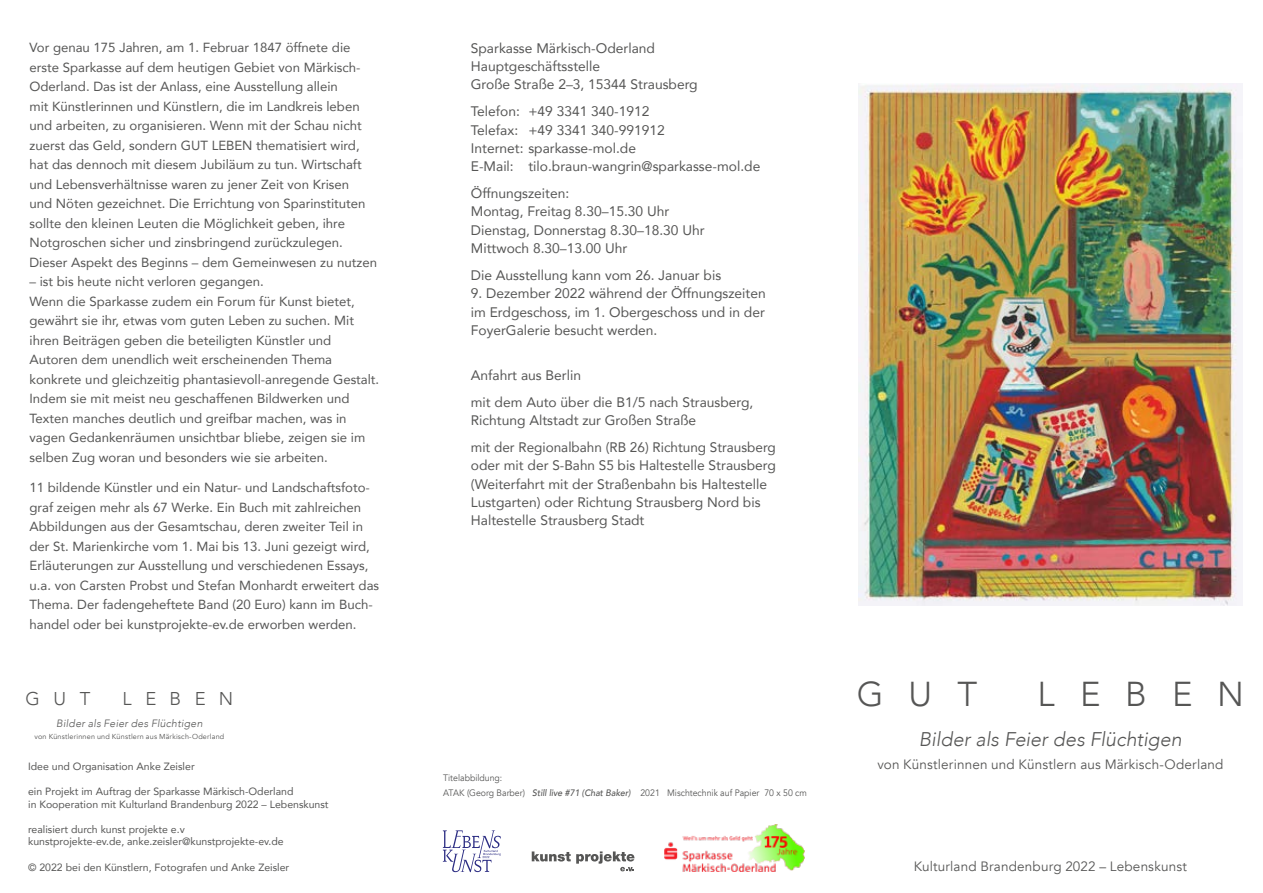
<style>
.page{position:relative;width:1263px;height:893px;background:#fff}
.page>*{position:absolute;margin:0;border:0;box-sizing:border-box;transform-origin:0 0}
.t1{font:300 34.5px "Avenir";letter-spacing:.725em;color:#565655}
.t2{font:italic 300 19.8px "Avenir";letter-spacing:-.005em;color:#565655}
.t3{font:300 18.45px "Avenir";letter-spacing:.73em;color:#565655}
.t4{font:13.8px/18.3px "Avenir";color:#565655}
.t5{font:13.5px "Avenir";letter-spacing:.01em;color:#565655}
.t6{font:13.2px/19.5px "Avenir";color:#565655}
.t7{font:italic 300 10.65px "Avenir";letter-spacing:.02em;color:#565655}
.t8{font:10.5px/12.6px "Avenir";color:#565655}
.t9{font:9.3px/15.3px "Avenir";color:#565655;scale:.94 1}
.t10{font:7.2px "Avenir";letter-spacing:.025em;color:#565655}
.s1{font-weight:500;font-style:italic}
</style>
<div class="page">
<img style="left:665px;top:824px;width:139px;height:48px">
<img style="left:858px;top:83px;width:384px;height:522px">
<svg style="left:532px;top:851px;width:102px;height:20px"></svg>
<svg style="left:443px;top:830px;width:58px;height:42px"></svg>
<p class="t6" style="left:30px;top:38px;width:349px">Vor genau 175 Jahren, am 1. Februar 1847 öffnete die erste Sparkasse auf dem heutigen Gebiet von Märkisch-Oderland. Das ist der Anlass, eine Ausstellung allein<br>mit Künstlerinnen und Künstlern, die im Landkreis leben und arbeiten, zu organisieren. Wenn mit der Schau nicht zuerst das Geld, sondern GUT LEBEN thematisiert wird, hat das dennoch mit diesem Jubiläum zu tun. Wirtschaft und Lebensverhältnisse waren zu jener Zeit von Krisen<br>und Nöten gezeichnet. Die Errichtung von Sparinstituten sollte den kleinen Leuten die Möglichkeit geben, ihre Notgroschen sicher und zinsbringend zurückzulegen.<br>Dieser Aspekt des Beginns – dem Gemeinwesen zu nutzen</p>
<p class="t6" style="left:30px;top:272px;width:351px">– ist bis heute nicht verloren gegangen.<br>Wenn die Sparkasse zudem ein Forum für Kunst bietet, gewährt sie ihr, etwas vom guten Leben zu suchen. Mit ihren Beiträgen geben die beteiligten Künstler und Autoren dem unendlich weit erscheinenden Thema konkrete und gleichzeitig phantasievoll-anregende Gestalt.<br>Indem sie mit meist neu geschaffenen Bildwerken und Texten manches deutlich und greifbar machen, was in vagen Gedankenräumen unsichtbar bliebe, zeigen sie im selben Zug woran und besonders wie sie arbeiten.</p>
<p class="t6" style="left:30px;top:478px;width:351px">11 bildende Künstler und ein Natur- und Landschaftsfoto&shy;graf zeigen mehr als 67 Werke. Ein Buch mit zahlreichen Abbildungen aus der Gesamtschau, deren zweiter Teil in der St. Marienkirche vom 1. Mai bis 13. Juni gezeigt wird, Erläuterungen zur Ausstellung und verschiedenen Essays, u.a. von Carsten Probst und Stefan Monhardt erweitert das Thema. Der fadengeheftete Band (20 Euro) kann im Buch&shy;handel oder bei kunstprojekte-ev.de erworben werden.</p>
<h3 class="t3" style="left:26px;top:688px;width:66px">GUT</h3>
<h3 class="t3" style="left:122px;top:688px;width:112px">LEBEN</h3>
<p class="t7" style="left:56px;top:717px;width:148px">Bilder als Feier des Flüchtigen</p>
<p class="t10" style="left:35px;top:732px;width:191px">von Künstlerinnen und Künstlern aus Märkisch-Oderland</p>
<p class="t8" style="left:28px;top:760px;width:168px">Idee und Organisation Anke Zeisler</p>
<p class="t8" style="left:28px;top:785px;width:302px">ein Projekt im Auftrag der Sparkasse Märkisch-Oderland<br>in Kooperation mit Kulturland Brandenburg 2022 – Lebenskunst</p>
<p class="t8" style="left:28px;top:823px;width:257px">realisiert durch kunst projekte e.v<br>kunstprojekte-ev.de, anke.zeisler@kunstprojekte-ev.de</p>
<p class="t8" style="left:28px;top:860px;width:263px">© 2022 bei den Künstlern, Fotografen und Anke Zeisler</p>
<p class="t4" style="left:471px;top:39px;width:228px">Sparkasse Märkisch-Oderland<br>Hauptgeschäftsstelle<br>Große Straße 2–3, 15344 Strausberg</p>
<p class="t4" style="left:471px;top:102px;width:291px">Telefon: +49 3341 340-1912<br>Telefax: +49 3341 340-991912<br>Internet: sparkasse-mol.de<br>E-Mail: tilo.braun-wangrin@sparkasse-mol.de</p>
<p class="t4" style="left:471px;top:184px;width:235px">Öffnungszeiten:<br>Montag, Freitag 8.30–15.30 Uhr<br>Dienstag, Donnerstag 8.30–18.30 Uhr<br>Mittwoch 8.30–13.00 Uhr</p>
<p class="t4" style="left:471px;top:266px;width:252px">Die Ausstellung kann vom 26. Januar bis</p>
<p class="t4" style="left:471px;top:284px;width:296px;text-align:justify">9. Dezember 2022 während der Öffnungszeiten im Erdgeschoss, im 1. Obergeschoss und in der FoyerGalerie besucht werden.</p>
<p class="t4" style="left:471px;top:361px;width:284px;line-height:27px">Anfahrt aus Berlin<br>mit dem Auto über die B1/5 nach Strausberg,</p>
<p class="t4" style="left:471px;top:407px;width:306px;line-height:27px">Richtung Altstadt zur Großen Straße<br>mit der Regionalbahn (RB 26) Richtung Strausberg</p>
<p class="t4" style="left:471px;top:456px;width:306px">oder mit der S-Bahn S5 bis Haltestelle Strausberg (Weiterfahrt mit der Straßenbahn bis Haltestelle Lustgarten) oder Richtung Strausberg Nord bis Haltestelle Strausberg Stadt</p>
<p class="t9" style="left:443px;top:770px;width:388px">Titelabbildung:<br>ATAK (Georg Barber) <span class="s1">Still live #71 (Chat Baker)</span> 2021 Mischtechnik auf Papier 70 x 50 cm</p>
<h1 class="t1" style="left:857px;top:674px;width:122px">GUT</h1>
<h1 class="t1" style="left:1037px;top:674px;width:208px">LEBEN</h1>
<h2 class="t2" style="left:919px;top:728px;width:264px">Bilder als Feier des Flüchtigen</h2>
<p class="t5" style="left:877px;top:756px;width:348px">von Künstlerinnen und Künstlern aus Märkisch-Oderland</p>
<p class="t5" style="left:914px;top:858px;width:275px">Kulturland Brandenburg 2022 – Lebenskunst</p>
</div>
